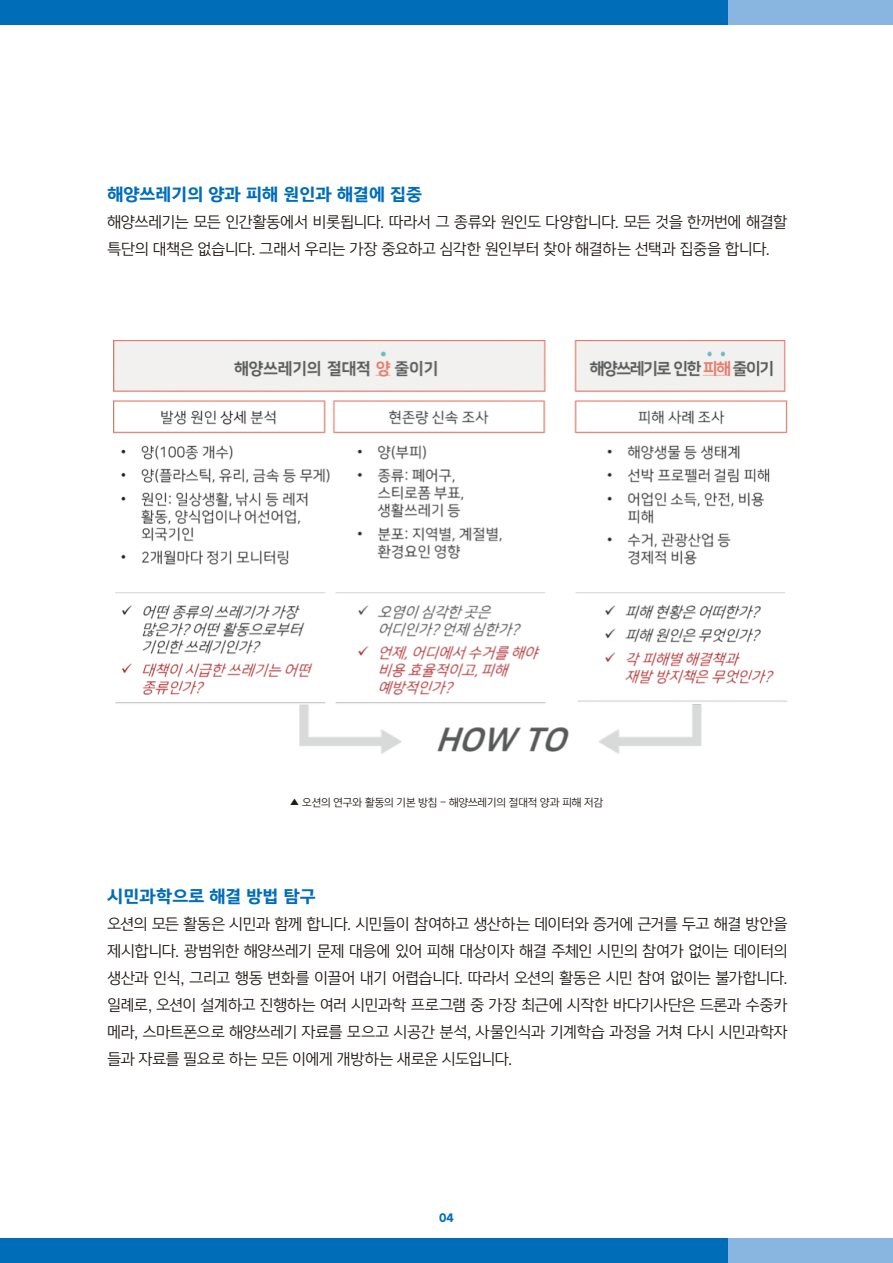
<style>
.page{position:relative;width:893px;height:1263px;background:#fff}
.page>*{position:absolute;margin:0;border:0;box-sizing:border-box;transform-origin:0 0}
.t1{font:16.5px "Yoon Gothic Pro 785";color:#006db9}
.t2{font:15px/27px "Yoon Gothic Pro 745";letter-spacing:-.01em;color:#221815}
.t3{font:10.5px "Yoon Gothic Pro 745";letter-spacing:-.01em;color:#221815}
.t4{font:700 10.5px "Gmarket Sans";color:#006db9}
</style>
<div class="page">
<div style="left:329px;top:1238px;width:564px;height:25px;background:#89b5e1"></div>
<div style="left:0;top:1238px;width:728px;height:25px;background:#006db9"></div>
<div style="left:329px;top:0;width:564px;height:25px;background:#89b5e1"></div>
<div style="left:0;top:0;width:728px;height:25px;background:#006db9"></div>
<img style="left:113px;top:340px;width:675px;height:414px">
<p class="t1" style="left:107px;top:182px;width:316px">해양쓰레기의 양과 피해 원인과 해결에 집중</p>
<p class="t2" style="left:107px;top:208px;width:681px">해양쓰레기는 모든 인간활동에서 비롯됩니다. 따라서 그 종류와 원인도 다양합니다. 모든 것을 한꺼번에 해결할 특단의 대책은 없습니다. 그래서 우리는 가장 중요하고 심각한 원인부터 찾아 해결하는 선택과 집중을 합니다.</p>
<p class="t3" style="left:290px;top:795px;width:315px">▲ 오션의 연구와 활동의 기본 방침 - 해양쓰레기의 절대적 양과 피해 저감</p>
<p class="t1" style="left:107px;top:883px;width:210px">시민과학으로 해결 방법 탐구</p>
<p class="t2" style="left:107px;top:910px;width:681px;text-align:justify">오션의 모든 활동은 시민과 함께 합니다. 시민들이 참여하고 생산하는 데이터와 증거에 근거를 두고 해결 방안을 제시합니다. 광범위한 해양쓰레기 문제 대응에 있어 피해 대상이자 해결 주체인 시민의 참여가 없이는 데이터의 생산과 인식, 그리고 행동 변화를 이끌어 내기 어렵습니다. 따라서 오션의 활동은 시민 참여 없이는 불가합니다. 일례로, 오션이 설계하고 진행하는 여러 시민과학 프로그램 중 가장 최근에 시작한 바다기사단은 드론과 수중카 메라, 스마트폰으로 해양쓰레기 자료를 모으고 시공간 분석, 사물인식과 기계학습 과정을 거쳐 다시 시민과학자 들과 자료를 필요로 하는 모든 이에게 개방하는 새로운 시도입니다.</p>
<p class="t4" style="left:439px;top:1212px;width:16px">04</p>
</div>
